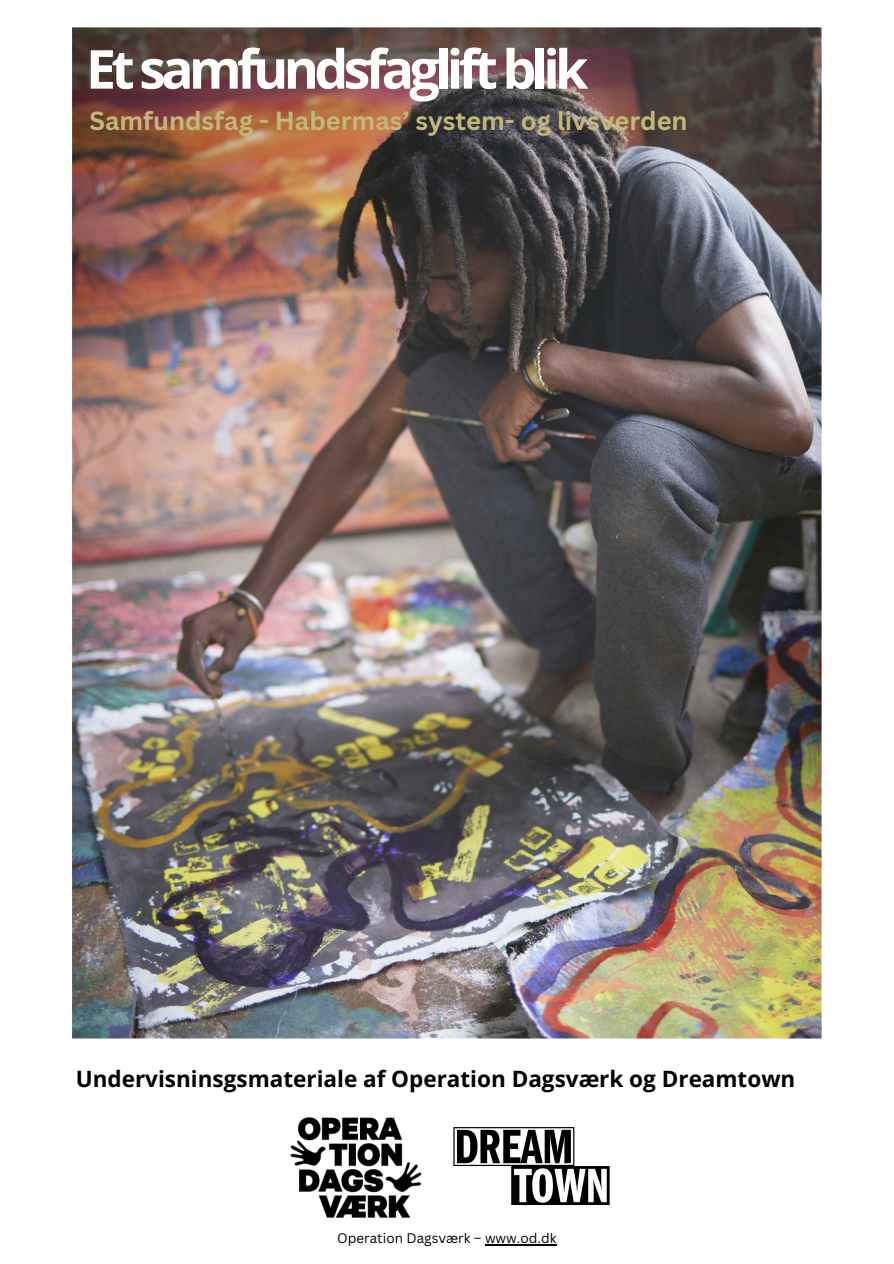
<style>
.page{position:relative;width:894px;height:1264px;background:#fff}
.page>*{position:absolute;margin:0;border:0;box-sizing:border-box;transform-origin:0 0}
.t1{font:700 53.7px "Open Sans";letter-spacing:-.09em;color:#fff}
.t2{font:700 25.5px "Canva Sans";color:#c3b879}
.t3{font:700 22.5px "Open Sans";color:#000}
.t4{font:13.5px "Canva Sans";color:#000}
</style>
<div class="page">
<img style="left:72px;top:27px;width:750px;height:1012px">
<img style="left:290px;top:1117px;width:132px;height:101px">
<img style="left:453px;top:1127px;width:157px;height:78px">
<hr style="left:485px;top:1243px;width:71px;height:2px;background:#000">
<h3 class="t1" style="left:86px;top:31px;width:504px">Et samfundsfaglift blik</h3>
<p class="t2" style="left:89px;top:103px;width:599px">Samfundsfag - Habermas’ system- og livsverden</p>
<p class="t3" style="left:76px;top:1063px;width:721px">Undervisninsgsmateriale af Operation Dagsværk og Dreamtown</p>
<p class="t4" style="left:337px;top:1228px;width:221px">Operation Dagsværk – www.od.dk</p>
</div>
